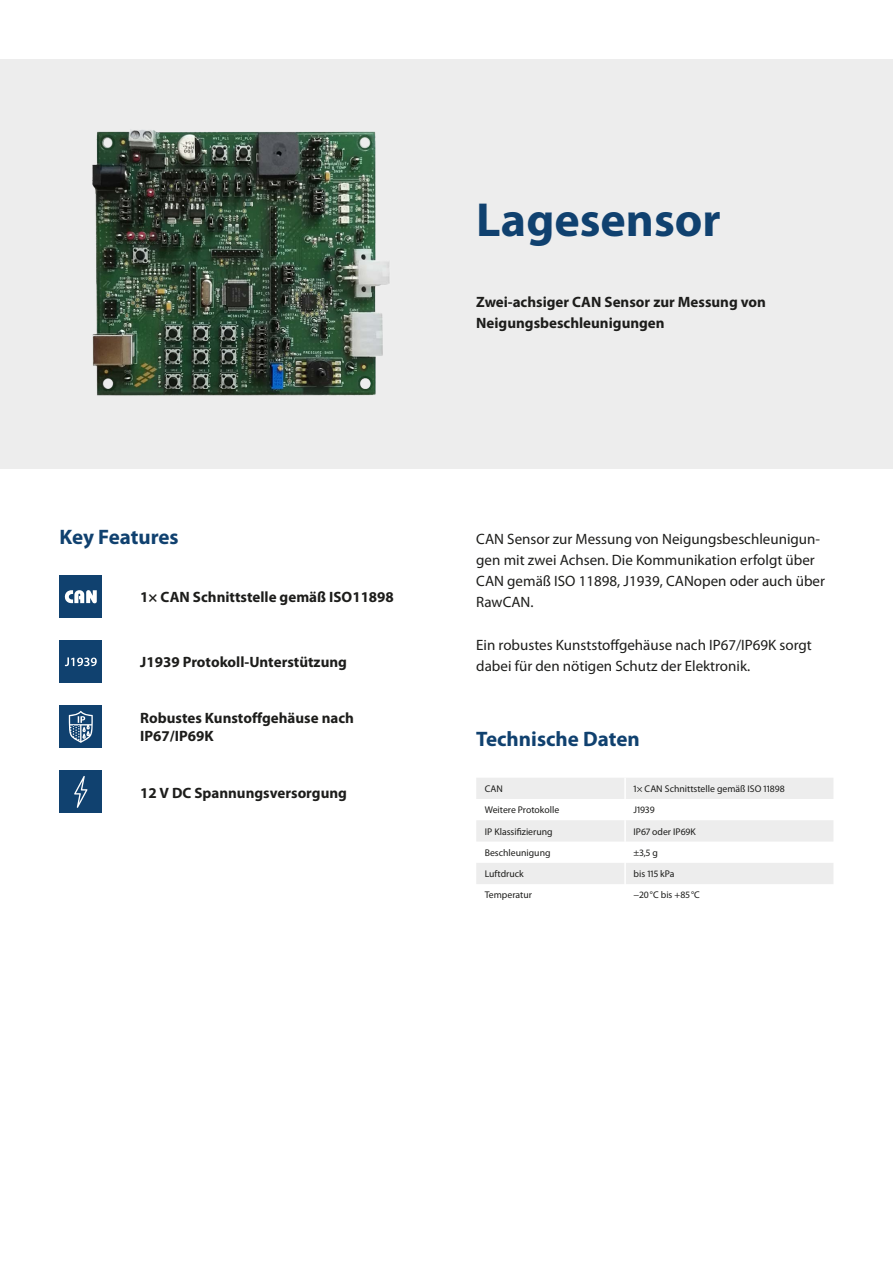
<style>
.page{position:relative;width:893px;height:1263px;background:#fff}
.page>*{position:absolute;margin:0;border:0;box-sizing:border-box;transform-origin:0 0}
.t1{font:700 48px "Myriad Pro";color:#10416f}
.t2{font:700 21px "Myriad Pro";color:#10416f}
.t3{font:15px/21.3px "Myriad Pro";color:#1d1d1b}
.t4{font:700 15px/21.3px "Myriad Pro";color:#1d1d1b}
.t5{font:9.75px "Myriad Pro";color:#1d1d1b}
</style>
<div class="page">
<div style="left:0;top:59px;width:893px;height:410px;background:#ededed"></div>
<img style="left:92px;top:130px;width:298px;height:266px">
<svg style="left:476px;top:778px;width:357px;height:106px"></svg>
<hr style="left:624px;top:778px;width:2px;height:21px;background:#fff">
<hr style="left:624px;top:799px;width:2px;height:21px;background:#fff">
<hr style="left:624px;top:820px;width:2px;height:21px;background:#fff">
<hr style="left:624px;top:841px;width:2px;height:22px;background:#fff">
<hr style="left:624px;top:863px;width:2px;height:21px;background:#fff">
<div style="left:60px;top:575px;width:42px;height:43px;background:#10416f"></div>
<svg style="left:64px;top:590px;width:33px;height:14px"></svg>
<div style="left:60px;top:770px;width:42px;height:43px;background:#10416f"></div>
<svg style="left:74px;top:776px;width:13px;height:32px"></svg>
<div style="left:60px;top:705px;width:42px;height:43px;background:#10416f"></div>
<svg style="left:69px;top:711px;width:24px;height:32px"></svg>
<div style="left:60px;top:640px;width:42px;height:43px;background:#10416f"></div>
<svg style="left:65px;top:657px;width:32px;height:9px"></svg>
<h2 class="t2" style="left:60px;top:523px;width:121px">Key Features</h2>
<p class="t4" style="left:140px;top:586px;width:255px">1× CAN Schnittstelle gemäß ISO11898</p>
<p class="t4" style="left:140px;top:651px;width:208px">J1939 Protokoll-Unterstützung</p>
<p class="t4" style="left:140px;top:709px;width:215px;line-height:18px">Robustes Kunstoffgehäuse nach<br>IP67/IP69K</p>
<p class="t4" style="left:140px;top:781px;width:208px">12 V DC Spannungsversorgung</p>
<h1 class="t1" style="left:476px;top:189px;width:246px">Lagesensor</h1>
<p class="t4" style="left:476px;top:291px;width:291px">Zwei-achsiger CAN Sensor zur Messung von<br>Neigungsbeschleunigungen</p>
<p class="t3" style="left:476px;top:528px;width:350px">CAN Sensor zur Messung von Neigungsbeschleunigun&shy;gen mit zwei Achsen. Die Kommunikation erfolgt über CAN gemäß ISO 11898, J1939, CANopen oder auch über RawCAN.</p>
<p class="t3" style="left:476px;top:634px;width:337px">Ein robustes Kunststoffgehäuse nach IP67/IP69K sorgt dabei für den nötigen Schutz der Elektronik.</p>
<h2 class="t2" style="left:476px;top:725px;width:165px">Technische Daten</h2>
<p class="t5" style="left:485px;top:783px;width:20px">CAN</p>
<p class="t5" style="left:634px;top:783px;width:153px">1× CAN Schnittstelle gemäß ISO 11898</p>
<p class="t5" style="left:485px;top:804px;width:76px">Weitere Protokolle</p>
<p class="t5" style="left:634px;top:804px;width:23px">J1939</p>
<p class="t5" style="left:485px;top:825px;width:69px">IP Klassifizierung</p>
<p class="t5" style="left:634px;top:825px;width:64px">IP67 oder IP69K</p>
<p class="t5" style="left:485px;top:846px;width:67px">Beschleunigung</p>
<p class="t5" style="left:634px;top:846px;width:26px">±3,5 g</p>
<p class="t5" style="left:485px;top:868px;width:40px">Luftdruck</p>
<p class="t5" style="left:634px;top:868px;width:42px">bis 115 kPa</p>
<p class="t5" style="left:485px;top:889px;width:49px">Temperatur</p>
<p class="t5" style="left:634px;top:889px;width:68px">−20°C bis +85 °C</p>
</div>
